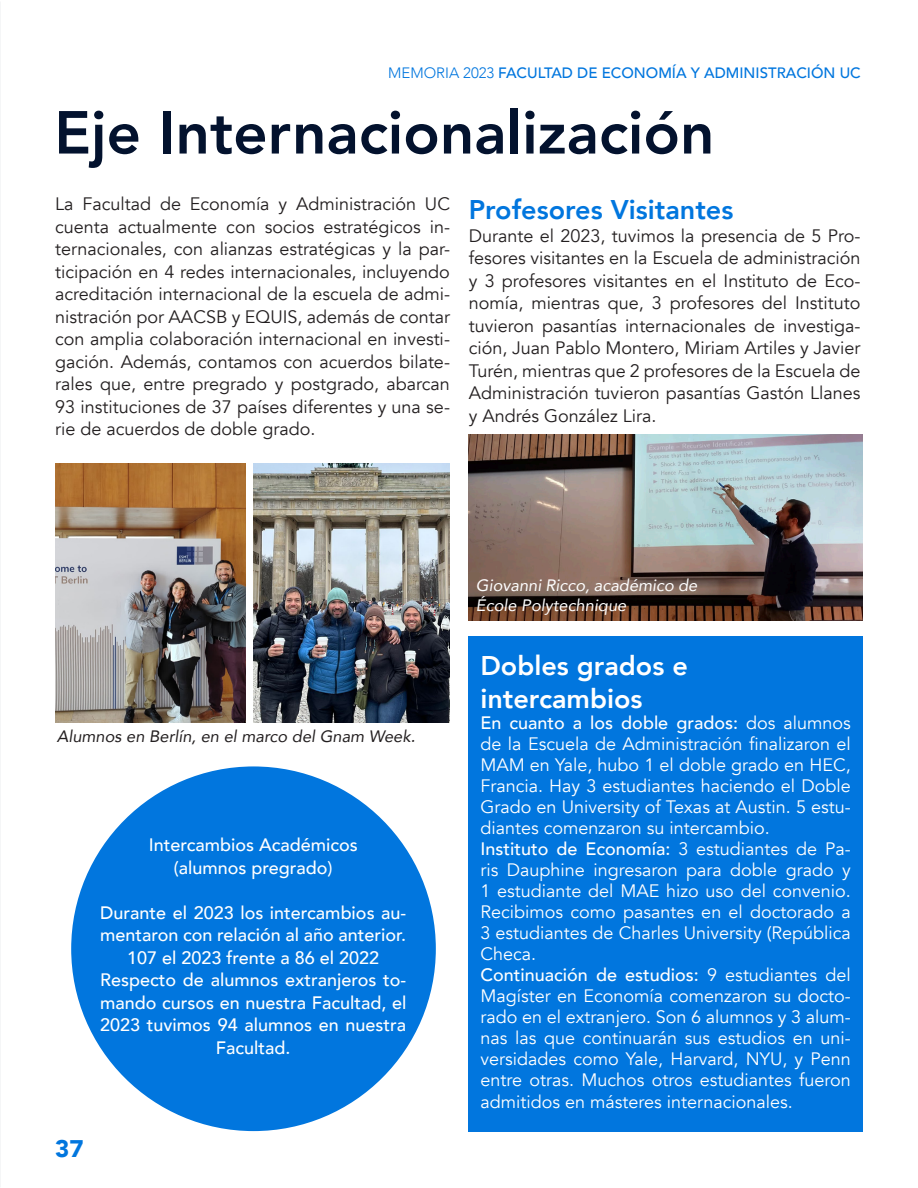
<style>
.page{position:relative;width:918px;height:1188px;background:#fff}
.page>*{position:absolute;margin:0;border:0;box-sizing:border-box;transform-origin:0 0}
.Títulos_de_página{font:800 60px "Avenir";color:#03122e}
.Subtítulo_celeste{font:800 27px "Avenir";color:#fff}
.Subtítulo_celeste-2{font:800 27px "Avenir";color:#0176de}
.t1{font:900 24px "Avenir";color:#0176de}
.Párrafos_generales{font:18px/22.5px "Avenir";color:#231f20;text-align:justify}
.Párrafos_generales-2{font:18px/21px "Avenir";color:#fff;text-align:justify}
.Párrafos_generales-3{font:500 18px/22.5px "Avenir";color:#fff;text-align:center}
.Pie_de_foto{font:italic 16.5px/19.5px "Avenir";color:#fff}
.Pie_de_foto-2{font:italic 16.5px "Avenir";color:#231f20}
.t2{font:500 15px "Avenir";color:#0176de}
.s1{font-weight:300}
.s2{font-weight:500}
</style>
<div class="page">
<div style="left:469px;top:637px;width:394px;height:495px;background:#0176de"></div>
<img style="left:254px;top:463px;width:196px;height:259px">
<img style="left:56px;top:463px;width:189px;height:259px">
<div style="left:71px;top:766px;width:365px;height:365px;background:#0176de;border-radius:50%"></div>
<img style="left:469px;top:434px;width:394px;height:187px">
<p class="t2" style="left:388px;top:60px;width:474px"><span class="s1">MEMORIA 2023</span> FACULTAD DE ECONOMÍA Y ADMINISTRACIÓN UC</p>
<p class="Títulos_de_página" style="left:54px;top:86px;width:662px">Eje Internacionalización</p>
<p class="Subtítulo_celeste-2" style="left:469px;top:189px;width:266px">Profesores Visitantes</p>
<p class="Párrafos_generales" style="left:469px;top:225px;width:393px">Durante el 2023, tuvimos la presencia de 5 Pro&shy;fesores visitantes en la Escuela de administración y 3 profesores visitantes en el Instituto de Eco&shy;nomía, mientras que, 3 profesores del Instituto tuvieron pasantías internacionales de investiga&shy;ción, Juan Pablo Montero, Miriam Artiles y Javier Turén, mientras que 2 profesores de la Escuela de Administración tuvieron pasantías Gastón Llanes y Andrés González Lira.</p>
<p class="Párrafos_generales" style="left:55px;top:193px;width:396px">La Facultad de Economía y Administración UC cuenta actualmente con socios estratégicos in&shy;ternacionales, con alianzas estratégicas y la par&shy;ticipación en 4 redes internacionales, incluyendo acreditación internacional de la escuela de admi&shy;nistración por AACSB y EQUIS, además de contar con amplia colaboración internacional en investi&shy;gación. Además, contamos con acuerdos bilate&shy;rales que, entre pregrado y postgrado, abarcan 93 instituciones de 37 países diferentes y una se&shy;rie de acuerdos de doble grado.</p>
<p class="Pie_de_foto-2" style="left:57px;top:726px;width:360px">Alumnos en Berlín, en el marco del Gnam Week.</p>
<p class="Párrafos_generales-3" style="left:149px;top:833px;width:211px">Intercambios Académicos</p>
<p class="Párrafos_generales-3" style="left:174px;top:855px;width:160px">(alumnos pregrado)</p>
<p class="Párrafos_generales-3" style="left:100px;top:900px;width:308px">Durante el 2023 los intercambios au&shy;mentaron con relación al año anterior.<br>107 el 2023 frente a 86 el 2022</p>
<p class="Párrafos_generales-3" style="left:100px;top:968px;width:308px">Respecto de alumnos extranjeros to&shy;mando cursos en nuestra Facultad, el<br>2023 tuvimos 94 alumnos en nuestra<br>Facultad.</p>
<h3 class="t1" style="left:55px;top:1128px;width:30px">37</h3>
<p class="Pie_de_foto" style="left:476px;top:576px;width:223px">Giovanni Ricco, académico de<br>École Polytechnique</p>
<p class="Subtítulo_celeste" style="left:480px;top:645px;width:209px">Dobles grados e</p>
<p class="Subtítulo_celeste" style="left:480px;top:677px;width:164px">intercambios</p>
<p class="Párrafos_generales-2" style="left:480px;top:713px;width:372px"><span class="s2">En cuanto a los doble grados:</span> dos alumnos de la Escuela de Administración finalizaron el MAM en Yale, hubo 1 el doble grado en HEC, Francia. Hay 3 estudiantes haciendo el Doble Grado en University of Texas at Austin. 5 estu&shy;diantes comenzaron su intercambio.</p>
<p class="Párrafos_generales-2" style="left:480px;top:839px;width:372px"><span class="s2">Instituto de Economía:</span> 3 estudiantes de Pa&shy;ris Dauphine ingresaron para doble grado y 1 estudiante del MAE hizo uso del convenio.<br>Recibimos como pasantes en el doctorado a 3 estudiantes de Charles University (República Checa.</p>
<p class="Párrafos_generales-2" style="left:480px;top:964px;width:372px"><span class="s2">Continuación de estudios:</span> 9 estudiantes del Magíster en Economía comenzaron su docto&shy;rado en el extranjero. Son 6 alumnos y 3 alum&shy;nas las que continuarán sus estudios en uni&shy;versidades como Yale, Harvard, NYU, y Penn entre otras. Muchos otros estudiantes fueron admitidos en másteres internacionales.</p>
</div>
